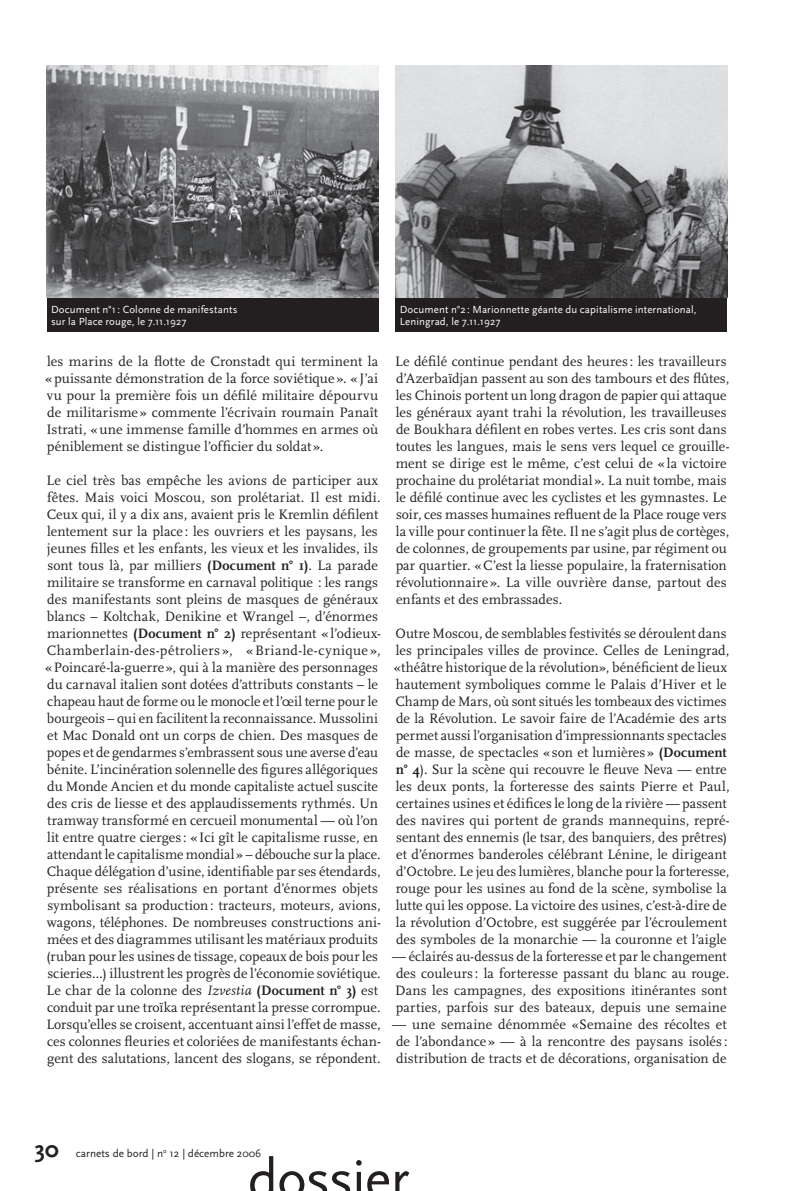
<style>
.page{position:relative;width:808px;height:1191px;background:#fff}
.page>*{position:absolute;margin:0;border:0;box-sizing:border-box;transform-origin:0 0}
.t1{font:57px "Scala Sans";letter-spacing:-.02em;color:#231f20}
.t2{font:14.25px/17px "Scala";letter-spacing:.005em;color:#231f20}
.t3{font:11.25px "Scala Sans";color:#231f20}
.t4{font:10.8px/11.7px "Scala Sans";letter-spacing:.01em;color:#fff}
.s1{font-weight:700}
.s2{font-style:italic}
.s3{font-weight:700;font-size:24px}
</style>
<div class="page">
<div style="left:47px;top:298px;width:331px;height:34px;background:#231f20"></div>
<img style="left:47px;top:65px;width:331px;height:233px">
<div style="left:395px;top:298px;width:332px;height:34px;background:#231f20"></div>
<img style="left:395px;top:65px;width:332px;height:233px">
<p class="t4" style="left:51px;top:304px;width:188px">Document n°1: Colonne de manifestants sur la Place rouge, le 7.11.1927</p>
<p class="t4" style="left:400px;top:304px;width:298px">Document n°2 : Marionnette géante du capitalisme international,<br>Leningrad, le 7.11.1927</p>
<p class="t2" style="left:45px;top:353px;width:335px;text-align:justify">les marins de la flotte de Cronstadt qui terminent la «puissante démonstration de la force soviétique ». « J’ai vu pour la première fois un défilé militaire dépourvu de militarisme » commente l’écrivain roumain Panaît Istrati, «une immense famille d’hommes en armes où péniblement se distingue l’officier du soldat ».</p>
<p class="t2" style="left:45px;top:472px;width:337px">Le ciel très bas empêche les avions de participer aux fêtes. Mais voici Moscou, son prolétariat. Il est midi.<br>Ceux qui, il y a dix ans, avaient pris le Kremlin défilent lentement sur la place : les ouvriers et les paysans, les jeunes filles et les enfants, les vieux et les invalides, ils sont tous là, par milliers <span class="s1">(Document n° 1)</span>. La parade militaire se transforme en carnaval politique : les rangs des manifestants sont pleins de masques de généraux blancs – Koltchak, Denikine et Wrangel –, d’énormes marionnettes <span class="s1">(Document n° 2)</span> représentant « l’odieux-Chamberlain-des-pétroliers », «Briand-le-cynique », «Poincaré-la-guerre», qui à la manière des personnages du carnaval italien sont dotées d’attributs constants – le chapeau haut de forme ou le monocle et l’œil terne pour le bourgeois – qui en facilitent la reconnaissance. Mussolini et Mac Donald ont un corps de chien. Des masques de popes et de gendarmes s’embrassent sous une averse d’eau bénite. L’incinération solennelle des figures allégoriques du Monde Ancien et du monde capitaliste actuel suscite des cris de liesse et des applaudissements rythmés. Un tramway transformé en cercueil monumental — où l’on lit entre quatre cierges : «Ici gît le capitalisme russe, en attendant le capitalisme mondial» – débouche sur la place.<br>Chaque délégation d’usine, identifiable par ses étendards, présente ses réalisations en portant d’énormes objets symbolisant sa production: tracteurs, moteurs, avions, wagons, téléphones. De nombreuses constructions ani&shy;mées et des diagrammes utilisant les matériaux produits (ruban pour les usines de tissage, copeaux de bois pour les scieries…) illustrent les progrès de l’économie soviétique.<br>Le char de la colonne des <span class="s2">Izvestia</span> <span class="s1">(Document n° 3)</span> est conduit par une troïka représentant la presse corrompue.<br>Lorsqu’elles se croisent, accentuant ainsi l’effet de masse, ces colonnes fleuries et coloriées de manifestants échan&shy;gent des salutations, lancent des slogans, se répondent.</p>
<p class="t2" style="left:395px;top:353px;width:336px">Le défilé continue pendant des heures : les travailleurs d’Azerbaïdjan passent au son des tambours et des flûtes, les Chinois portent un long dragon de papier qui attaque les généraux ayant trahi la révolution, les travailleuses de Boukhara défilent en robes vertes. Les cris sont dans toutes les langues, mais le sens vers lequel ce grouille&shy;ment se dirige est le même, c’est celui de « la victoire prochaine du prolétariat mondial ». La nuit tombe, mais le défilé continue avec les cyclistes et les gymnastes. Le soir, ces masses humaines refluent de la Place rouge vers la ville pour continuer la fête. Il ne s’agit plus de cortèges, de colonnes, de groupements par usine, par régiment ou par quartier. «C’est la liesse populaire, la fraternisation révolutionnaire ». La ville ouvrière danse, partout des enfants et des embrassades.</p>
<p class="t2" style="left:394px;top:625px;width:337px">Outre Moscou, de semblables festivités se déroulent dans les principales villes de province. Celles de Leningrad, «théâtre historique de la révolution», bénéficient de lieux hautement symboliques comme le Palais d’Hiver et le Champ de Mars, où sont situés les tombeaux des victimes de la Révolution. Le savoir faire de l’Académie des arts permet aussi l’organisation d’impressionnants spectacles de masse, de spectacles «son et lumières» <span class="s1">(Document n° 4</span>). Sur la scène qui recouvre le fleuve Neva — entre les deux ponts, la forteresse des saints Pierre et Paul, certaines usines et édifices le long de la rivière — passent des navires qui portent de grands mannequins, repré&shy;sentant des ennemis (le tsar, des banquiers, des prêtres) et d’énormes banderoles célébrant Lénine, le dirigeant d’Octobre. Le jeu des lumières, blanche pour la forteresse, rouge pour les usines au fond de la scène, symbolise la lutte qui les oppose. La victoire des usines, c’est-à-dire de la révolution d’Octobre, est suggérée par l’écroulement des symboles de la monarchie — la couronne et l’aigle</p>
<p class="t2" style="left:392px;top:948px;width:339px">— éclairés au-dessus de la forteresse et par le changement des couleurs : la forteresse passant du blanc au rouge.<br>Dans les campagnes, des expositions itinérantes sont parties, parfois sur des bateaux, depuis une semaine</p>
<p class="t2" style="left:392px;top:1016px;width:337px;text-align:justify">— une semaine dénommée «Semaine des récoltes et de l’abondance » — à la rencontre des paysans isolés : distribution de tracts et de décorations, organisation de</p>
<p class="t3" style="left:35px;top:1147px;width:228px"><span class="s3">30</span> carnets de bord | n<sup>o</sup> 12 | décembre 2006</p>
<h1 class="t1" style="left:248px;top:1148px;width:163px">dossier</h1>
</div>
